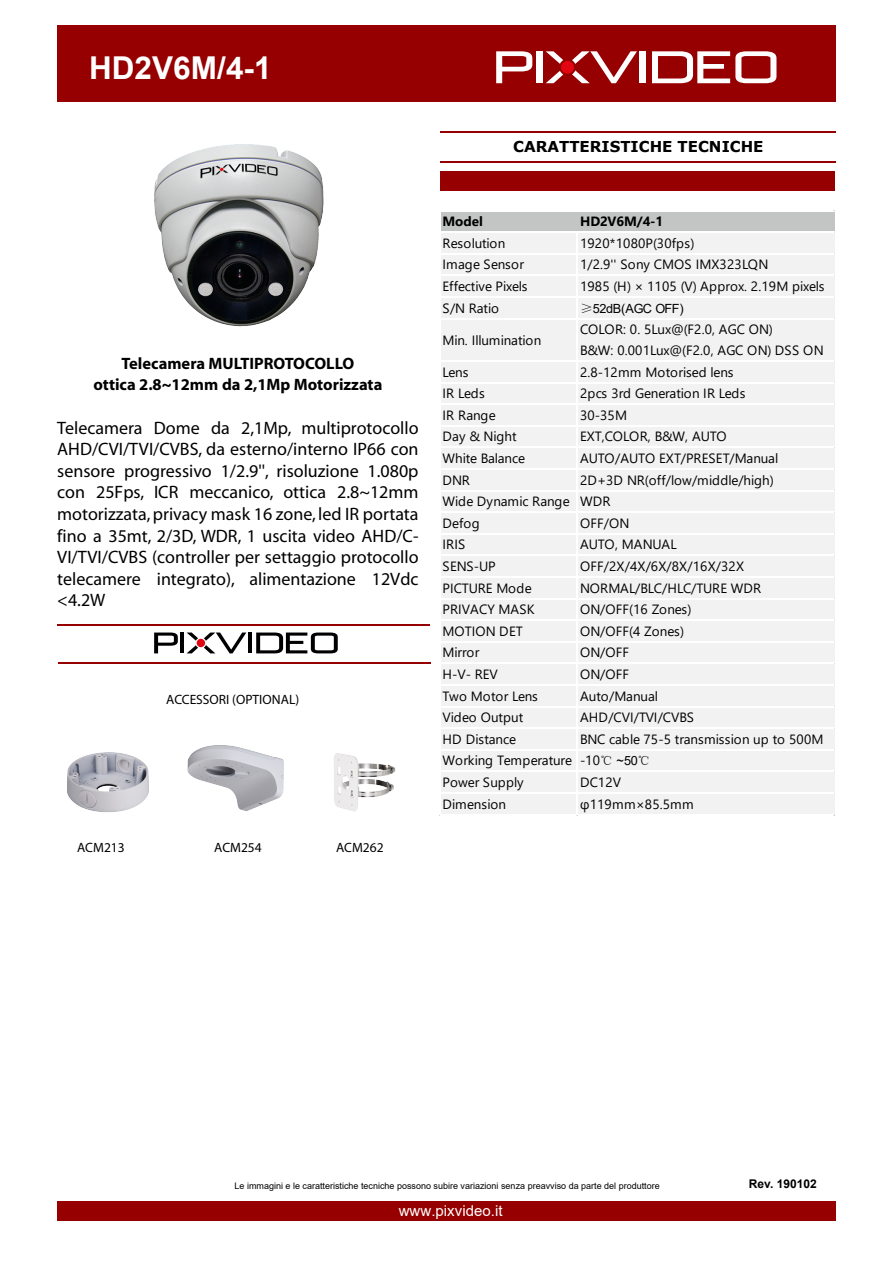
<style>
.page{position:relative;width:893px;height:1263px;background:#fff}
.page>*{position:absolute;margin:0;border:0;box-sizing:border-box;transform-origin:0 0}
.t1{font:700 31.5px "Arial";color:#fff}
.t2{font:18px/21.6px "Myriad Pro";color:#000;text-align:justify}
.t3{font:700 16.5px/21.6px "Myriad";color:#000;text-align:center}
.t4{font:700 15px "Verdana";color:#000}
.t5{font:15px "Arial";color:#fff}
.t6{font:13.5px "Myriad Pro";color:#000}
.t7{font:13.35px/21.6px "Segoe UI";color:#000}
.t8{font:700 13.35px "Segoe UI";letter-spacing:-.01em;color:#000}
.t9{font:13.35px "Segoe UI";letter-spacing:.02em;color:#000}
.t10{font:12.6px "Arial";letter-spacing:-.025em;color:#000}
.t11{font:700 12px "Arial";color:#000}
.t12{font:9px "Arial";color:#000}
.s1{font-family:"Sim Sun"}
.s2{font-family:"Sim Sun";font-size:12.6px}
.s3{font-family:"Arial";font-size:12.6px}
</style>
<div class="page">
<div style="left:57px;top:1201px;width:779px;height:19px;background:#960000"></div>
<hr style="left:58px;top:662px;width:373px;height:1px;background:#960000">
<hr style="left:57px;top:624px;width:372px;height:1px;background:#960000">
<div style="left:440px;top:172px;width:395px;height:19px;background:#960000"></div>
<hr style="left:440px;top:161px;width:396px;height:1px;background:#960000">
<hr style="left:440px;top:131px;width:396px;height:2px;background:#960000">
<div style="left:57px;top:25px;width:779px;height:77px;background:#960000"></div>
<svg style="left:496px;top:51px;width:36px;height:32px"></svg>
<div style="left:536px;top:51px;width:6px;height:32px;background:#fff"></div>
<div style="left:640px;top:51px;width:6px;height:32px;background:#fff"></div>
<svg style="left:652px;top:51px;width:124px;height:32px"></svg>
<svg style="left:546px;top:51px;width:17px;height:13px"></svg>
<svg style="left:546px;top:71px;width:17px;height:12px"></svg>
<svg style="left:572px;top:51px;width:65px;height:32px"></svg>
<div style="left:561px;top:61px;width:13px;height:13px;background:#e20613;border-radius:50%"></div>
<svg style="left:154px;top:633px;width:24px;height:20px"></svg>
<hr style="left:180px;top:633px;width:4px;height:20px;background:#000">
<hr style="left:248px;top:633px;width:4px;height:20px;background:#000">
<svg style="left:256px;top:633px;width:82px;height:20px"></svg>
<svg style="left:187px;top:633px;width:11px;height:20px"></svg>
<svg style="left:204px;top:633px;width:42px;height:20px"></svg>
<div style="left:197px;top:639px;width:8px;height:8px;background:#e20613;border-radius:50%"></div>
<img style="left:154px;top:144px;width:170px;height:183px">
<div style="left:440px;top:211px;width:395px;height:22px;background:#c3c5c5"></div>
<div style="left:440px;top:232px;width:395px;height:583px;background:#f2f2f2"></div>
<hr style="left:440px;top:211px;width:395px;height:1px;background:#fff">
<hr style="left:440px;top:231px;width:395px;height:2px;background:#fff">
<hr style="left:440px;top:253px;width:395px;height:2px;background:#fff">
<hr style="left:440px;top:275px;width:395px;height:1px;background:#fff">
<hr style="left:440px;top:296px;width:395px;height:2px;background:#fff">
<hr style="left:440px;top:318px;width:395px;height:1px;background:#fff">
<hr style="left:440px;top:360px;width:395px;height:2px;background:#fff">
<hr style="left:440px;top:382px;width:395px;height:1px;background:#fff">
<hr style="left:440px;top:403px;width:395px;height:2px;background:#fff">
<hr style="left:440px;top:425px;width:395px;height:2px;background:#fff">
<hr style="left:440px;top:447px;width:395px;height:1px;background:#fff">
<hr style="left:440px;top:468px;width:395px;height:2px;background:#fff">
<hr style="left:440px;top:490px;width:395px;height:1px;background:#fff">
<hr style="left:440px;top:511px;width:395px;height:2px;background:#fff">
<hr style="left:440px;top:533px;width:395px;height:2px;background:#fff">
<hr style="left:440px;top:555px;width:395px;height:1px;background:#fff">
<hr style="left:440px;top:576px;width:395px;height:2px;background:#fff">
<hr style="left:440px;top:598px;width:395px;height:1px;background:#fff">
<hr style="left:440px;top:619px;width:395px;height:2px;background:#fff">
<hr style="left:440px;top:641px;width:395px;height:2px;background:#fff">
<hr style="left:440px;top:663px;width:395px;height:1px;background:#fff">
<hr style="left:440px;top:684px;width:395px;height:2px;background:#fff">
<hr style="left:440px;top:706px;width:395px;height:1px;background:#fff">
<hr style="left:440px;top:727px;width:395px;height:2px;background:#fff">
<hr style="left:440px;top:749px;width:395px;height:2px;background:#fff">
<hr style="left:440px;top:771px;width:395px;height:1px;background:#fff">
<hr style="left:440px;top:792px;width:395px;height:2px;background:#fff">
<hr style="left:440px;top:211px;width:1px;height:604px;background:#fff">
<hr style="left:576px;top:233px;width:2px;height:582px;background:#fff">
<hr style="left:440px;top:814px;width:395px;height:1px;background:#fff">
<img style="left:67px;top:752px;width:82px;height:60px">
<img style="left:187px;top:745px;width:97px;height:67px">
<img style="left:334px;top:753px;width:62px;height:58px">
<h1 class="t1" style="left:89px;top:45px;width:184px">HD2V6M/4-1</h1>
<p class="t4" style="left:513px;top:136px;width:252px">CARATTERISTICHE TECNICHE</p>
<p class="t3" style="left:93px;top:353px;width:290px">Telecamera MULTIPROTOCOLLO<br>ottica 2.8~12mm da 2,1Mp Motorizzata</p>
<p class="t2" style="left:57px;top:417px;width:363px">Telecamera Dome da 2,1Mp, multiprotocollo AHD/CVI/TVI/CVBS, da esterno/interno IP66 con sensore progressivo 1/2.9'', risoluzione 1.080p con 25Fps, ICR meccanico, ottica 2.8~12mm motorizzata, privacy mask 16 zone, led IR portata fino a 35mt, 2/3D, WDR, 1 uscita video AHD/C-VI/TVI/CVBS (controller per settaggio protocollo telecamere integrato), alimentazione 12Vdc &lt;4.2W</p>
<p class="t6" style="left:166px;top:693px;width:134px">ACCESSORI (OPTIONAL)</p>
<p class="t6" style="left:77px;top:841px;width:49px">ACM213</p>
<p class="t6" style="left:214px;top:841px;width:49px">ACM254</p>
<p class="t6" style="left:336px;top:840px;width:49px">ACM262</p>
<p class="t8" style="left:442px;top:209px;width:42px">Model</p>
<p class="t8" style="left:580px;top:209px;width:85px">HD2V6M/4-1</p>
<p class="t7" style="left:442px;top:231px;width:64px">Resolution</p>
<p class="t7" style="left:580px;top:231px;width:116px">1920*1080P(30fps)</p>
<p class="t9" style="left:442px;top:252px;width:83px">Image Sensor</p>
<p class="t7" style="left:580px;top:253px;width:190px">1/2.9'' Sony CMOS IMX323LQN</p>
<p class="t7" style="left:442px;top:274px;width:86px">Effective Pixels</p>
<p class="t7" style="left:580px;top:274px;width:246px">1985 (H) × 1105 (V) Approx. 2.19M pixels</p>
<p class="t7" style="left:442px;top:296px;width:58px">S/N Ratio</p>
<p class="t10" style="left:580px;top:300px;width:105px"><span class="s1">≥</span>52dB(AGC OFF)</p>
<p class="t7" style="left:442px;top:328px;width:100px">Min. Illumination</p>
<p class="t7" style="left:580px;top:318px;width:245px;line-height:20.9px">COLOR: 0. 5Lux@(F2.0, AGC ON)<br>B&amp;W: 0.001Lux@(F2.0, AGC ON) DSS ON</p>
<p class="t7" style="left:442px;top:360px;width:27px">Lens</p>
<p class="t7" style="left:580px;top:360px;width:155px">2.8-12mm Motorised lens</p>
<p class="t7" style="left:442px;top:382px;width:44px">IR Leds</p>
<p class="t7" style="left:580px;top:382px;width:167px">2pcs 3rd Generation IR Leds</p>
<p class="t7" style="left:442px;top:403px;width:55px">IR Range</p>
<p class="t7" style="left:580px;top:403px;width:49px">30-35M</p>
<p class="t7" style="left:442px;top:425px;width:76px">Day &amp; Night</p>
<p class="t7" style="left:580px;top:425px;width:148px">EXT,COLOR, B&amp;W, AUTO</p>
<p class="t7" style="left:442px;top:446px;width:84px">White Balance</p>
<p class="t7" style="left:580px;top:446px;width:200px">AUTO/AUTO EXT/PRESET/Manual</p>
<p class="t7" style="left:442px;top:468px;width:29px">DNR</p>
<p class="t7" style="left:442px;top:468px;width:333px;text-indent:137px">2D+3D NR(off/low/middle/high)<br>Wide Dynamic Range WDR<br>Defog</p>
<p class="t7" style="left:580px;top:511px;width:51px">OFF/ON</p>
<p class="t7" style="left:442px;top:533px;width:24px">IRIS</p>
<p class="t7" style="left:580px;top:533px;width:98px">AUTO, MANUAL</p>
<p class="t7" style="left:442px;top:554px;width:55px">SENS-UP</p>
<p class="t7" style="left:580px;top:554px;width:165px">OFF/2X/4X/6X/8X/16X/32X</p>
<p class="t7" style="left:442px;top:576px;width:91px">PICTURE Mode</p>
<p class="t7" style="left:580px;top:576px;width:183px">NORMAL/BLC/HLC/TURE WDR</p>
<p class="t7" style="left:442px;top:598px;width:94px">PRIVACY MASK</p>
<p class="t7" style="left:580px;top:598px;width:113px">ON/OFF(16 Zones)</p>
<p class="t7" style="left:442px;top:619px;width:82px">MOTION DET</p>
<p class="t7" style="left:580px;top:619px;width:106px">ON/OFF(4 Zones)</p>
<p class="t7" style="left:442px;top:641px;width:38px">Mirror</p>
<p class="t7" style="left:580px;top:641px;width:51px">ON/OFF</p>
<p class="t7" style="left:442px;top:662px;width:57px">H-V- REV</p>
<p class="t7" style="left:580px;top:662px;width:51px">ON/OFF</p>
<p class="t7" style="left:442px;top:684px;width:97px">Two Motor Lens</p>
<p class="t7" style="left:580px;top:684px;width:79px">Auto/Manual</p>
<p class="t7" style="left:442px;top:706px;width:82px">Video Output</p>
<p class="t7" style="left:580px;top:706px;width:115px">AHD/CVI/TVI/CVBS</p>
<p class="t7" style="left:442px;top:727px;width:75px">HD Distance</p>
<p class="t7" style="left:442px;top:727px;width:382px;text-indent:137px">BNC cable 75-5 transmission up to 500M<br>Working Temperature -10<span class="s2">℃</span> <span class="s3">~50</span><span class="s2">℃<br></span>Power Supply</p>
<p class="t7" style="left:580px;top:770px;width:43px">DC12V</p>
<p class="t7" style="left:442px;top:792px;width:65px">Dimension</p>
<p class="t7" style="left:580px;top:792px;width:115px">φ119mm×85.5mm</p>
<p class="t12" style="left:234px;top:1180px;width:427px">Le immagini e le caratteristiche tecniche possono subire variazioni senza preavviso da parte del produttore</p>
<p class="t11" style="left:749px;top:1175px;width:69px">Rev. 190102</p>
<p class="t5" style="left:399px;top:1200px;width:105px">www.pixvideo.it</p>
</div>
